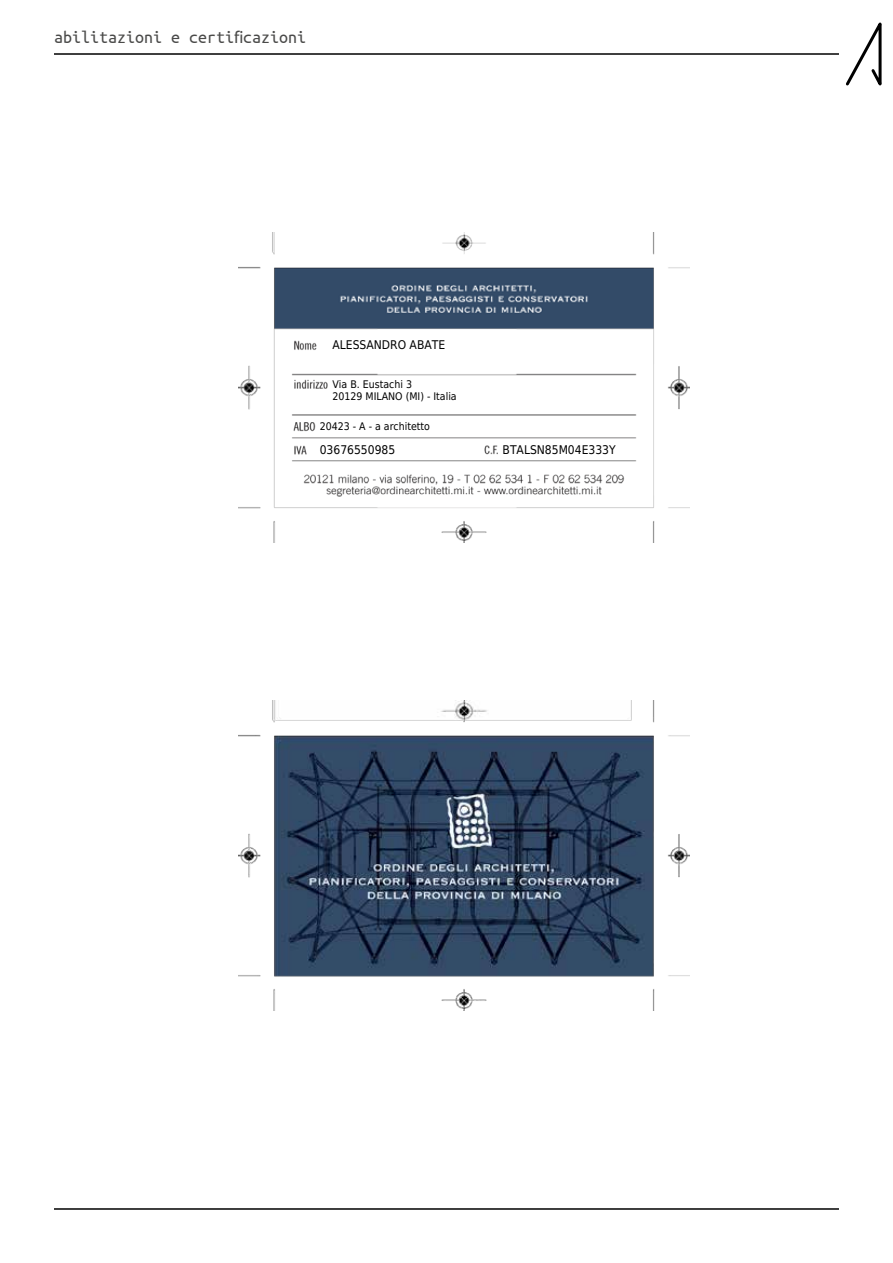
<style>
.page{position:relative;width:893px;height:1263px;background:#fff}
.page>*{position:absolute;margin:0;border:0;box-sizing:border-box;transform-origin:0 0}
.t1{font:18px "Ubuntu Mono";color:#4a4a49}
.t2{font:12px "DejaVu Sans Condensed";color:#000}
.t3{font:10.5px/12px "DejaVu Sans Condensed";color:#000}
</style>
<div class="page">
<svg style="left:846px;top:22px;width:36px;height:64px"></svg>
<img style="left:239px;top:232px;width:451px;height:311px">
<img style="left:239px;top:700px;width:451px;height:310px">
<hr style="left:54px;top:1208px;width:785px;height:2px;background:#000">
<hr style="left:54px;top:53px;width:785px;height:2px;background:#000">
<h1 class="t1" style="left:54px;top:28px;width:253px">abilitazioni e certificazioni</h1>
<p class="t2" style="left:333px;top:335px;width:114px">ALESSANDRO ABATE</p>
<p class="t3" style="left:333px;top:378px;width:126px">Via B. Eustachi 3<br>20129 MILANO (MI) - Italia</p>
<p class="t3" style="left:320px;top:420px;width:112px">20423 - A - a architetto</p>
<p class="t2" style="left:320px;top:440px;width:77px">03676550985</p>
<p class="t2" style="left:503px;top:440px;width:115px">BTALSN85M04E333Y</p>
</div>
